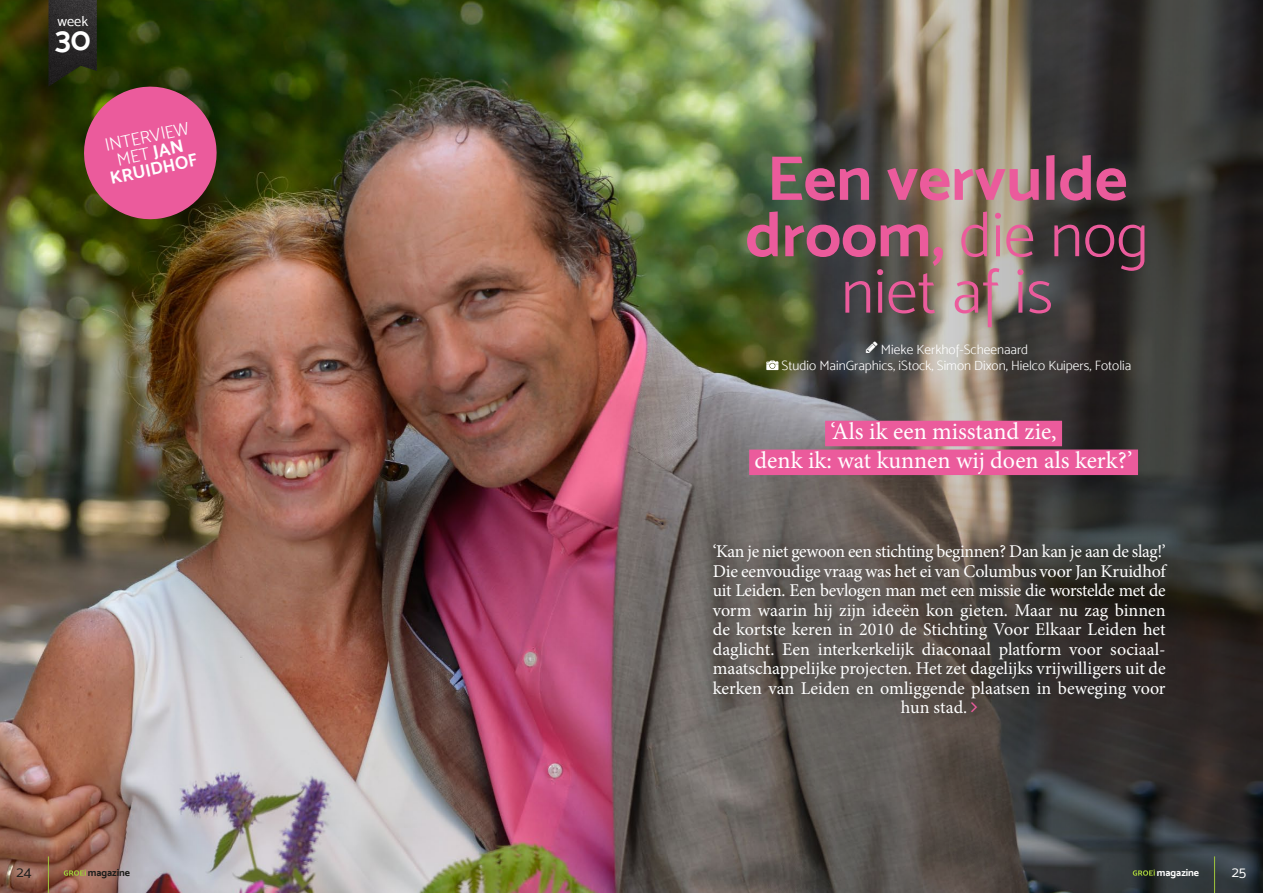
<style>
.page{position:relative;width:1263px;height:893px;background:#fff}
.page>*{position:absolute;margin:0;border:0;box-sizing:border-box;transform-origin:0 0}
.t1{font:63.45px/56.4px "Mosk Bold 700";color:#eb5b9c;text-align:center}
.t2{font:32.7px "Mosk Bold 700";color:#fff}
.t3{font:24px/28.8px "Minion Pro";color:#fff;text-align:center}
.t4{font:18px/19.5px "Minion Pro";letter-spacing:-.01em;color:#fff;text-align:center}
.t5{font:18px/16.5px "Mosk Light 300";color:#fff;text-align:center}
.t6{font:15px "Mosk Normal 400";color:#1d1d1b}
.t7{font:15px "Mosk Normal 400";color:#fff}
.t8{font:14.4px "Mosk Normal 400";color:#fff}
.t9{font:13.5px/16.2px "Mosk Light 300";color:#fff;text-align:center}
.t10{font:10.2px "Mosk Bold 700";color:#1d1d1b}
.t11{font:10.2px "Mosk Bold 700";color:#fff}
.s1{font-family:"Mosk Bold 700"}
.s2{font-family:"Mosk Light 300"}
</style>
<div class="page">
<img style="left:0;top:0;width:631px;height:893px">
<img style="left:631px;top:0;width:632px;height:893px">
<svg style="left:766px;top:360px;width:12px;height:10px"></svg>
<div style="left:700px;top:531px;width:479px;height:196px;background:#1d1d1b;opacity:.75"></div>
<svg style="left:79px;top:82px;width:142px;height:142px;background:#ad4e6c"></svg>
<div style="left:825px;top:421px;width:237px;height:25px;background:#eb5b9c"></div>
<div style="left:749px;top:450px;width:389px;height:25px;background:#eb5b9c"></div>
<hr style="left:1214px;top:856px;width:1px;height:37px;background:#9fc63b">
<svg style="left:1133px;top:870px;width:22px;height:6px"></svg>
<hr style="left:48px;top:856px;width:1px;height:37px;background:#9fc63b">
<svg style="left:64px;top:870px;width:22px;height:6px"></svg>
<img style="left:48px;top:0;width:49px;height:87px">
<svg style="left:866px;top:342px;width:12px;height:11px"></svg>
<svg style="left:971px;top:703px;width:6px;height:10px"></svg>
<p class="t8" style="left:57px;top:13px;width:32px">week</p>
<p class="t2" style="left:55px;top:19px;width:37px">30</p>
<p class="t5" style="left:102px;top:138px;width:90px;rotate:-12deg">INTERVIEW<br>MET <span class="s1">JAN<br>KRUIDHOF</span></p>
<p class="t1" style="left:745px;top:149px;width:405px">Een vervulde droom, <span class="s2">die nog niet af is</span></p>
<p class="t9" style="left:782px;top:341px;width:351px">Mieke Kerkhof-Scheenaard<br>Studio MainGraphics, iStock, Simon Dixon, Hielco Kuipers, Fotolia</p>
<p class="t3" style="left:754px;top:418px;width:379px">‘Als ik een misstand zie,<br>denk ik: wat kunnen wij doen als kerk?’</p>
<p class="t4" style="left:713px;top:542px;width:454px">‘Kan je niet gewoon een stichting beginnen? Dan kan je aan de slag!’ Die eenvoudige vraag was het ei van Columbus voor Jan Kruidhof uit Leiden. Een bevlogen man met een missie die worstelde met de vorm waarin hij zijn ideeën kon gieten. Maar nu zag binnen de kortste keren in 2010 de Stichting Voor Elkaar Leiden het daglicht. Een interkerkelijk diaconaal platform voor sociaal&shy;maatschappelijke projecten. Het zet dagelijks vrijwilligers uit de kerken van Leiden en omliggende plaatsen in beweging voor hun stad.</p>
<p class="t6" style="left:16px;top:864px;width:17px">24</p>
<p class="t10" style="left:88px;top:866px;width:44px">magazine</p>
<p class="t11" style="left:1157px;top:866px;width:44px">magazine</p>
<p class="t7" style="left:1232px;top:864px;width:16px">25</p>
</div>
